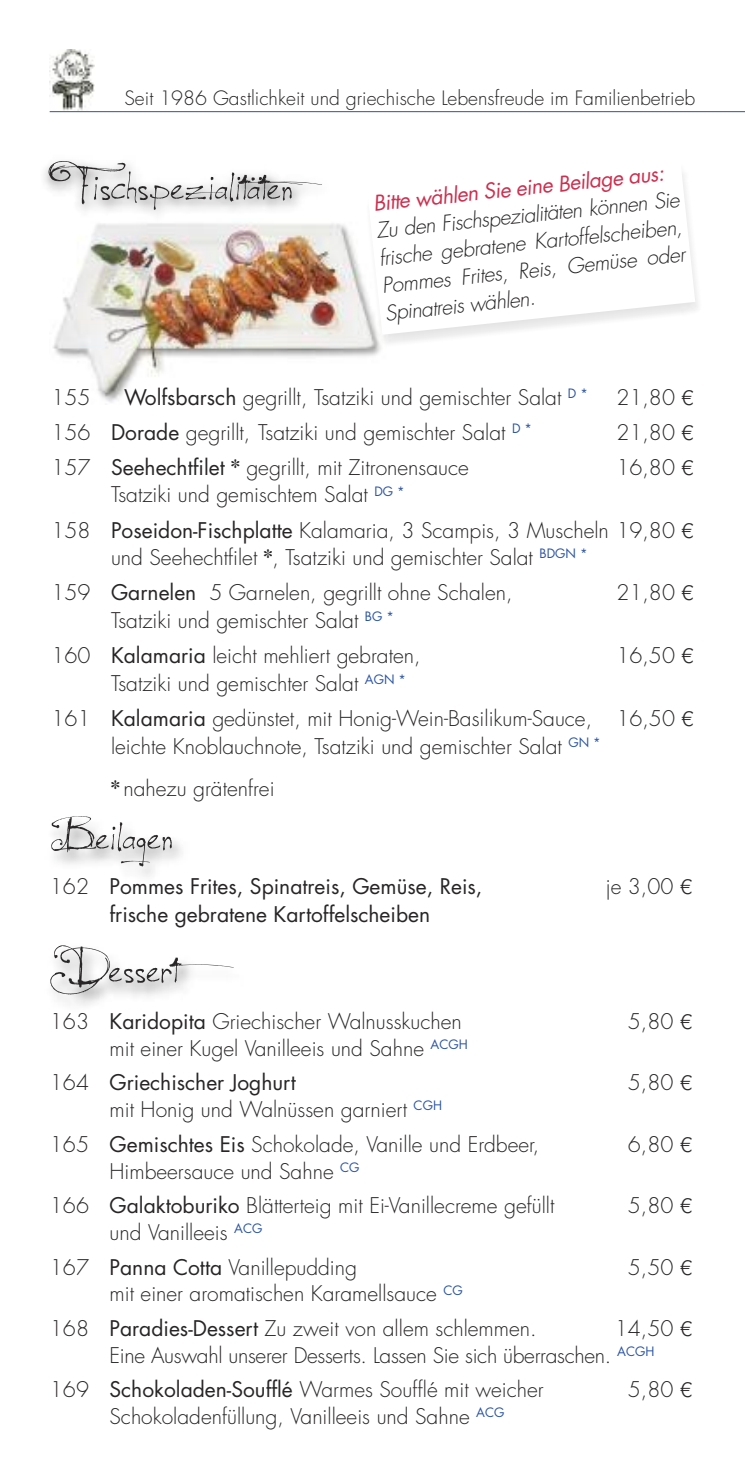
<style>
.page{position:relative;width:745px;height:1474px;background:#fff}
.page>*{position:absolute;margin:0;border:0;box-sizing:border-box;transform-origin:0 0}
.t1{font:52.5px "Jellyka le Grand Saut";color:#272526}
.t2{font:300 21px/34.5px "Futura";color:#272526}
.t3{font:italic 300 21px/27.7px "Futura";color:#272526;text-align:justify}
.t4{font:21px "Futura";color:#272526}
.t5{font:italic 21px "Futura";color:#ce3050}
.t6{font:300 19.25px "Futura";color:#272526}
.s1{font-weight:400}
.s2{font-family:"Linotype Euro Font Gto P";font-weight:400}
.s3{font-weight:300}
</style>
<div class="page">
<img style="left:50px;top:50px;width:44px;height:60px">
<img style="left:53px;top:258px;width:324px;height:145px">
<hr style="left:50px;top:111px;width:694px;height:1px;background:#2b54a2">
<img style="left:359px;top:258px;width:339px;height:96px">
<svg style="left:367px;top:173px;width:327px;height:162px"></svg>
<img style="left:44px;top:161px;width:360px;height:97px">
<p class="t6" style="left:124px;top:89px;width:572px">Seit 1986 Gastlichkeit und griechische Lebensfreude im Familienbetrieb</p>
<h1 class="t1" style="left:63px;top:150px;width:264px">Fischspezialitäten</h1>
<p class="t5" style="left:372px;top:194px;width:293px;rotate:-6deg">Bitte wählen Sie eine Beilage aus:</p>
<p class="t3" style="left:375px;top:219px;width:306px;rotate:-6deg">Zu den Fischspezialitäten können Sie frische gebratene Kartoffelscheiben, Pommes Frites, Reis, Gemüse oder Spinatreis wählen.</p>
<p class="t2" style="left:51px;top:381px;width:41px">155</p>
<p class="t2" style="left:124px;top:381px;width:465px"><span class="s1">Wolfsbarsch</span> gegrillt, Tsatziki und gemischter Salat <sup>D</sup> <sup>*</sup></p>
<p class="t2" style="left:616px;top:381px;width:78px">21,80 <span class="s2">C</span></p>
<p class="t2" style="left:51px;top:416px;width:481px">156 <span class="s1">Dorade</span> gegrillt, Tsatziki und gemischter Salat <sup>D</sup> <sup>*</sup></p>
<p class="t2" style="left:616px;top:416px;width:78px">21,80 <span class="s2">C</span></p>
<p class="t2" style="left:51px;top:451px;width:418px">157 <span class="s1">Seehechtfilet</span> ✽ gegrillt, mit Zitronensauce</p>
<p class="t2" style="left:616px;top:451px;width:78px">16,80 <span class="s2">C</span></p>
<p class="t2" style="left:51px;top:479px;width:643px;line-height:35.2px;text-indent:60px">Tsatziki und gemischtem Salat <sup>DG</sup> <sup>*<br></sup>158 <span class="s1">Poseidon-Fischplatte</span> Kalamaria, 3 Scampis, 3 Muscheln 19,80 <span class="s2">C</span></p>
<p class="t2" style="left:51px;top:542px;width:537px;line-height:35.2px;text-indent:60px">und Seehechtfilet ✽, Tsatziki und gemischter Salat <sup>BDGN</sup> <sup>*<br></sup>159 <span class="s1">Garnelen</span> 5 Garnelen, gegrillt ohne Schalen,</p>
<p class="t2" style="left:616px;top:577px;width:78px">21,80 <span class="s2">C</span></p>
<p class="t2" style="left:51px;top:604px;width:370px;line-height:35.2px;text-indent:60px">Tsatziki und gemischter Salat <sup>BG</sup> <sup>*<br></sup>160 <span class="s1">Kalamaria</span> leicht mehliert gebraten,</p>
<p class="t2" style="left:616px;top:640px;width:78px">16,50 <span class="s2">C</span></p>
<p class="t2" style="left:51px;top:667px;width:643px;line-height:35.2px;text-indent:60px">Tsatziki und gemischter Salat <sup>AGN</sup> <sup>*<br></sup>161 <span class="s1">Kalamaria</span> gedünstet, mit Honig-Wein-Basilikum-Sauce, 16,50 <span class="s2">C</span></p>
<p class="t2" style="left:111px;top:726px;width:491px;line-height:42.2px">leichte Knoblauchnote, Tsatziki und gemischter Salat <sup>GN</sup> <sup>* </sup>✽ nahezu grätenfrei</p>
<h1 class="t1" style="left:50px;top:799px;width:125px">Beilagen</h1>
<p class="t4" style="left:50px;top:876px;width:433px"><span class="s3">162</span> Pommes Frites, Spinatreis, Gemüse, Reis,</p>
<p class="t2" style="left:605px;top:871px;width:87px">je 3,00 <span class="s2">C</span></p>
<p class="t4" style="left:109px;top:904px;width:322px">frische gebratene Kartoffelscheiben</p>
<h1 class="t1" style="left:50px;top:932px;width:188px">Dessert</h1>
<p class="t2" style="left:50px;top:1005px;width:413px">163 <span class="s1">Karidopita</span> Griechischer Walnusskuchen</p>
<p class="t2" style="left:627px;top:1005px;width:65px">5,80 <span class="s2">C</span></p>
<p class="t2" style="left:50px;top:1032px;width:419px;text-indent:60px">mit einer Kugel Vanilleeis und Sahne <sup>ACGH<br></sup>164 <span class="s1">Griechischer Joghurt</span></p>
<p class="t2" style="left:627px;top:1067px;width:65px">5,80 <span class="s2">C</span></p>
<p class="t2" style="left:50px;top:1094px;width:490px;text-indent:60px">mit Honig und Walnüssen garniert <sup>CGH<br></sup>165 <span class="s1">Gemischtes Eis</span> Schokolade, Vanille und Erdbeer,</p>
<p class="t2" style="left:50px;top:1155px;width:505px;text-indent:60px">Himbeersauce und Sahne <sup>CG<br></sup>166 <span class="s1">Galaktoburiko</span> Blätterteig mit Ei-Vanillecreme gefüllt</p>
<p class="t2" style="left:50px;top:1216px;width:308px;text-indent:60px">und Vanilleeis <sup>ACG<br></sup>167 <span class="s1">Panna Cotta</span> Vanillepudding</p>
<p class="t2" style="left:627px;top:1128px;width:65px">6,80 <span class="s2">C</span></p>
<p class="t2" style="left:627px;top:1189px;width:65px">5,80 <span class="s2">C</span></p>
<p class="t2" style="left:627px;top:1251px;width:65px">5,50 <span class="s2">C</span></p>
<p class="t2" style="left:50px;top:1278px;width:488px;text-indent:60px">mit einer aromatischen Karamellsauce <sup>CG<br></sup>168 <span class="s1">Paradies-Dessert</span> Zu zweit von allem schlemmen.</p>
<p class="t2" style="left:109px;top:1316px;width:583px;line-height:26.9px;text-indent:505px">14,50 <span class="s2">C<br></span>Eine Auswahl unserer Desserts. Lassen Sie sich überraschen. <sup>ACGH</sup></p>
<p class="t2" style="left:50px;top:1373px;width:495px">169 <span class="s1">Schokoladen-Soufflé</span> Warmes Soufflé mit weicher</p>
<p class="t2" style="left:627px;top:1373px;width:65px">5,80 <span class="s2">C</span></p>
<p class="t2" style="left:109px;top:1400px;width:396px">Schokoladenfüllung, Vanilleeis und Sahne <sup>ACG</sup></p>
</div>
